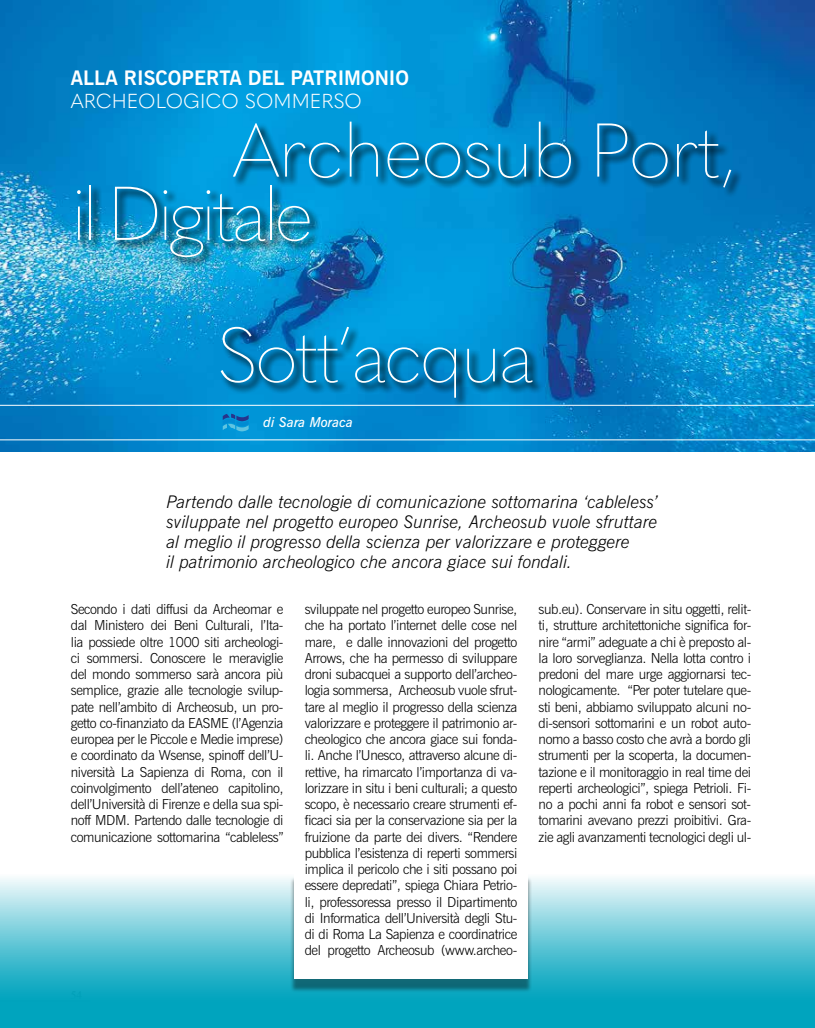
<style>
.page{position:relative;width:815px;height:1028px;background:#fff}
.page>*{position:absolute;margin:0;border:0;box-sizing:border-box;transform-origin:0 0}
.t1{font:100 75px/63.2px "Quasimoda";letter-spacing:-.02em;color:#fff}
.t2{font:100 75px "Quasimoda";letter-spacing:-.04em;color:#fff}
.t3{font:700 20px "News Gothic BT";color:#fff}
.t4{font:300 20px "Quasimoda";color:#fff}
.t5{font:italic 300 17.5px/20px "News Gothic BT";color:#000}
.t6{font:300 13.75px/16.2px "News Gothic BT";letter-spacing:-.03em;color:#000;text-align:justify}
.t7{font:italic 600 13.75px "News Gothic BT";color:#fff}
</style>
<div class="page">
<svg style="left:0;top:878px;width:815px;height:150px;background:#53c1d2"></svg>
<div style="left:290px;top:876px;width:242px;height:117px;background:#000;opacity:.4"></div>
<div style="left:294px;top:869px;width:234px;height:109px;background:#fff"></div>
<img style="left:0;top:0;width:815px;height:451px">
<div style="left:76px;top:120px;width:667px;height:289px;background:#000;opacity:.9"></div>
<hr style="left:0;top:405px;width:814px;height:1px;background:#fff">
<hr style="left:0;top:439px;width:815px;height:1px;background:#fff">
<svg style="left:223px;top:414px;width:26px;height:17px"></svg>
<h2 class="t3" style="left:71px;top:66px;width:340px">ALLA RISCOPERTA DEL PATRIMONIO</h2>
<h2 class="t4" style="left:71px;top:85px;width:293px">ARCHEOLOGICO SOMMERSO</h2>
<h1 class="t1" style="left:71px;top:114px;width:667px;text-indent:162px">Archeosub Port, il Digitale</h1>
<h1 class="t2" style="left:216px;top:298px;width:320px">Sott’acqua</h1>
<p class="t7" style="left:263px;top:413px;width:91px">di Sara Moraca</p>
<p class="t5" style="left:167px;top:492px;width:493px">Partendo dalle tecnologie di comunicazione sottomarina ‘cableless’ sviluppate nel progetto europeo Sunrise, Archeosub vuole sfruttare al meglio il progresso della scienza per valorizzare e proteggere<br>il patrimonio archeologico che ancora giace sui fondali.</p>
<p class="t6" style="left:71px;top:601px;width:214px">Secondo i dati diffusi da Archeomar e dal Ministero dei Beni Culturali, l’Ita&shy;lia possiede oltre 1000 siti archeologi&shy;ci sommersi. Conoscere le meraviglie del mondo sommerso sarà ancora più semplice, grazie alle tecnologie svilup&shy;pate nell’ambito di Archeosub, un pro&shy;getto co-finanziato da EASME (l’Agenzia europea per le Piccole e Medie imprese) e coordinato da Wsense, spinoff dell’U&shy;niversità La Sapienza di Roma, con il coinvolgimento dell’ateneo capitolino, dell’Università di Firenze e della sua spi&shy;noff MDM. Partendo dalle tecnologie di comunicazione sottomarina “cableless”</p>
<p class="t6" style="left:539px;top:601px;width:214px">sub.eu). Conservare in situ oggetti, relit&shy;ti, strutture architettoniche significa for&shy;nire “armi” adeguate a chi è preposto al&shy;la loro sorveglianza. Nella lotta contro i predoni del mare urge aggiornarsi tec&shy;nologicamente. “Per poter tutelare que&shy;sti beni, abbiamo sviluppato alcuni no&shy;di-sensori sottomarini e un robot auto&shy;nomo a basso costo che avrà a bordo gli strumenti per la scoperta, la documen&shy;tazione e il monitoraggio in real time dei reperti archeologici”, spiega Petrioli. Fi&shy;no a pochi anni fa robot e sensori sot&shy;tomarini avevano prezzi proibitivi. Gra&shy;zie agli avanzamenti tecnologici degli ul-</p>
<p class="t6" style="left:305px;top:601px;width:214px">sviluppate nel progetto europeo Sunrise, che ha portato l’internet delle cose nel mare, e dalle innovazioni del progetto Arrows, che ha permesso di sviluppare droni subacquei a supporto dell’archeo&shy;logia sommersa, Archeosub vuole sfrut&shy;tare al meglio il progresso della scienza valorizzare e proteggere il patrimonio ar&shy;cheologico che ancora giace sui fonda&shy;li. Anche l’Unesco, attraverso alcune di&shy;rettive, ha rimarcato l’importanza di va&shy;lorizzare in situ i beni culturali; a questo scopo, è necessario creare strumenti ef&shy;ficaci sia per la conservazione sia per la fruizione da parte dei divers. “Rendere pubblica l’esistenza di reperti sommersi implica il pericolo che i siti possano poi essere depredati”, spiega Chiara Petrio&shy;li, professoressa presso il Dipartimento di Informatica dell’Università degli Stu&shy;di di Roma La Sapienza e coordinatrice del progetto Archeosub (www.archeo-</p>
</div>
